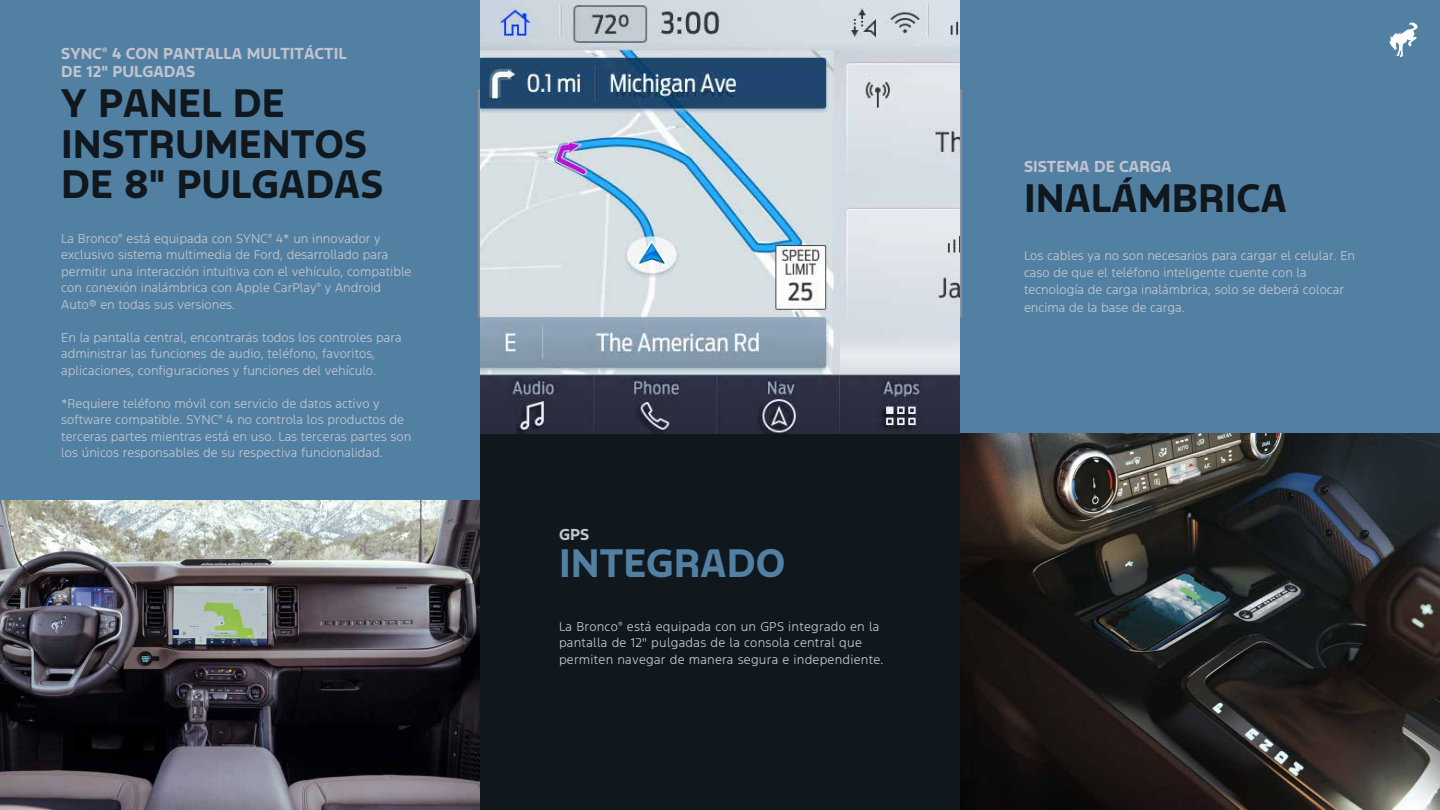
<style>
.page{position:relative;width:1440px;height:810px;background:#fff}
.page>*{position:absolute;margin:0;border:0;box-sizing:border-box;transform-origin:0 0}
.t1{font:37.5px/40.5px "Ford F 1 Bold";color:#10171d}
.t2{font:37.5px "Ford F 1 Bold";color:#5280a3}
.t3{font:15px/18px "Ford F 1 Bold";color:#c1c4ce}
.t4{font:12px/16.5px "Ford F 1 Light";color:#c1c4ce}
.t5{font:12px/16.5px "Ford F 1 Light";letter-spacing:.02em;color:#c1c4ce}
</style>
<div class="page">
<div style="left:0;top:0;width:1440px;height:501px;background:#5280a3"></div>
<img style="left:960px;top:434px;width:480px;height:376px">
<div style="left:480px;top:434px;width:480px;height:376px;background:#10171d"></div>
<img style="left:0;top:501px;width:480px;height:309px">
<img style="left:480px;top:0;width:480px;height:434px">
<svg style="left:1389px;top:22px;width:29px;height:35px"></svg>
<hr style="left:478px;top:89px;width:2px;height:228px;background:#8b8e98">
<hr style="left:960px;top:89px;width:2px;height:228px;background:#8b8e98">
<p class="t3" style="left:61px;top:44px;width:287px">SYNC<sup>®</sup> 4 CON PANTALLA MULTITÁCTIL<br>DE 12" PULGADAS</p>
<h1 class="t1" style="left:61px;top:83px;width:323px">Y PANEL DE<br>INSTRUMENTOS<br>DE 8" PULGADAS</h1>
<p class="t4" style="left:61px;top:230px;width:352px">La Bronco<sup>®</sup> está equipada con SYNC<sup>®</sup> 4* un innovador y exclusivo sistema multimedia de Ford, desarrollado para permitir una interacción intuitiva con el vehículo, compatible con conexión inalámbrica con Apple CarPlay<sup>®</sup> y Android Auto® en todas sus versiones.</p>
<p class="t4" style="left:61px;top:329px;width:342px">En la pantalla central, encontrarás todos los controles para administrar las funciones de audio, teléfono, favoritos, aplicaciones, configuraciones y funciones del vehículo.</p>
<p class="t4" style="left:61px;top:395px;width:352px">*Requiere teléfono móvil con servicio de datos activo y software compatible. SYNC<sup>®</sup> 4 no controla los productos de terceras partes mientras está en uso. Las terceras partes son los únicos responsables de su respectiva funcionalidad.</p>
<p class="t3" style="left:559px;top:526px;width:32px">GPS</p>
<h1 class="t2" style="left:559px;top:538px;width:228px">INTEGRADO</h1>
<p class="t5" style="left:559px;top:618px;width:326px">La Bronco<sup>®</sup> está equipada con un GPS integrado en la pantalla de 12" pulgadas de la consola central que permiten navegar de manera segura e independiente.</p>
<p class="t3" style="left:1024px;top:157px;width:149px">SISTEMA DE CARGA</p>
<h1 class="t1" style="left:1024px;top:177px;width:264px">INALÁMBRICA</h1>
<p class="t4" style="left:1024px;top:246px;width:333px;line-height:17.2px">Los cables ya no son necesarios para cargar el celular. En caso de que el teléfono inteligente cuente con la tecnología de carga inalámbrica, solo se deberá colocar encima de la base de carga.</p>
</div>
